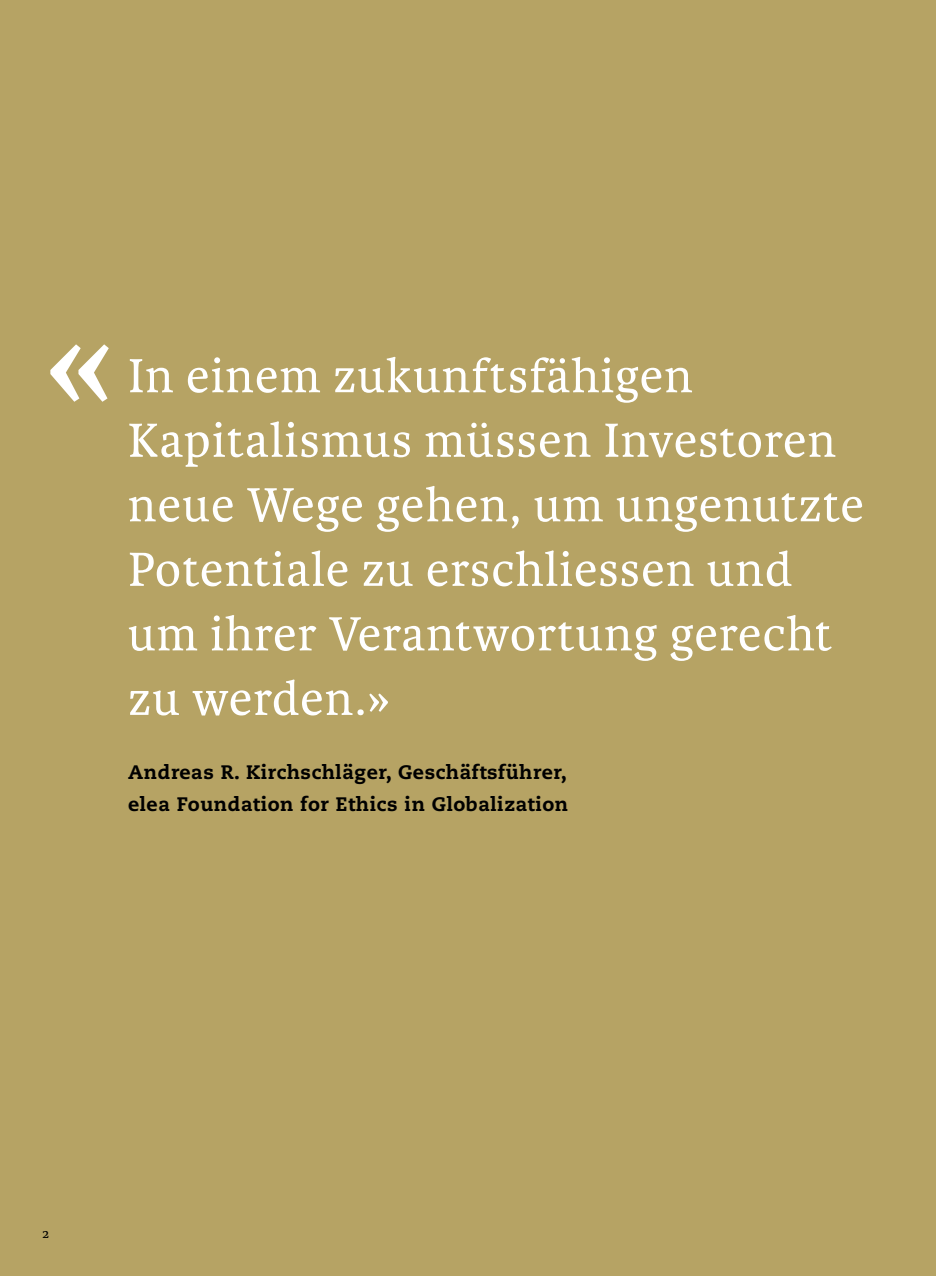
<style>
.page{position:relative;width:936px;height:1276px;background:#fff}
.page>*{position:absolute;margin:0;border:0;box-sizing:border-box;transform-origin:0 0}
.t1{font:159.6px "Karmina Basic";color:#fff}
.t2{font:51px/64.5px "Karmina Basic";letter-spacing:.025em;color:#fff}
.t3{font:800 19.5px/31.5px "Caecilia";letter-spacing:.03em;color:#000}
.t4{font:13.5px "Karmina Basic";color:#000}
</style>
<div class="page">
<div style="left:0;top:0;width:935px;height:1276px;background:#b6a364"></div>
<h1 class="t1" style="left:43px;top:271px;width:74px">«</h1>
<p class="t2" style="left:128px;top:344px;width:737px">In einem zukunftsfähigen<br>Kapitalismus müssen Investoren neue Wege gehen, um ungenutzte<br>Potentiale zu erschliessen und um ihrer Verantwortung gerecht zu werden.»</p>
<p class="t3" style="left:128px;top:757px;width:441px">Andreas R. Kirchschläger, Geschäftsführer, elea Foundation for Ethics in Globalization</p>
<p class="t4" style="left:43px;top:1225px;width:8px">2</p>
</div>
